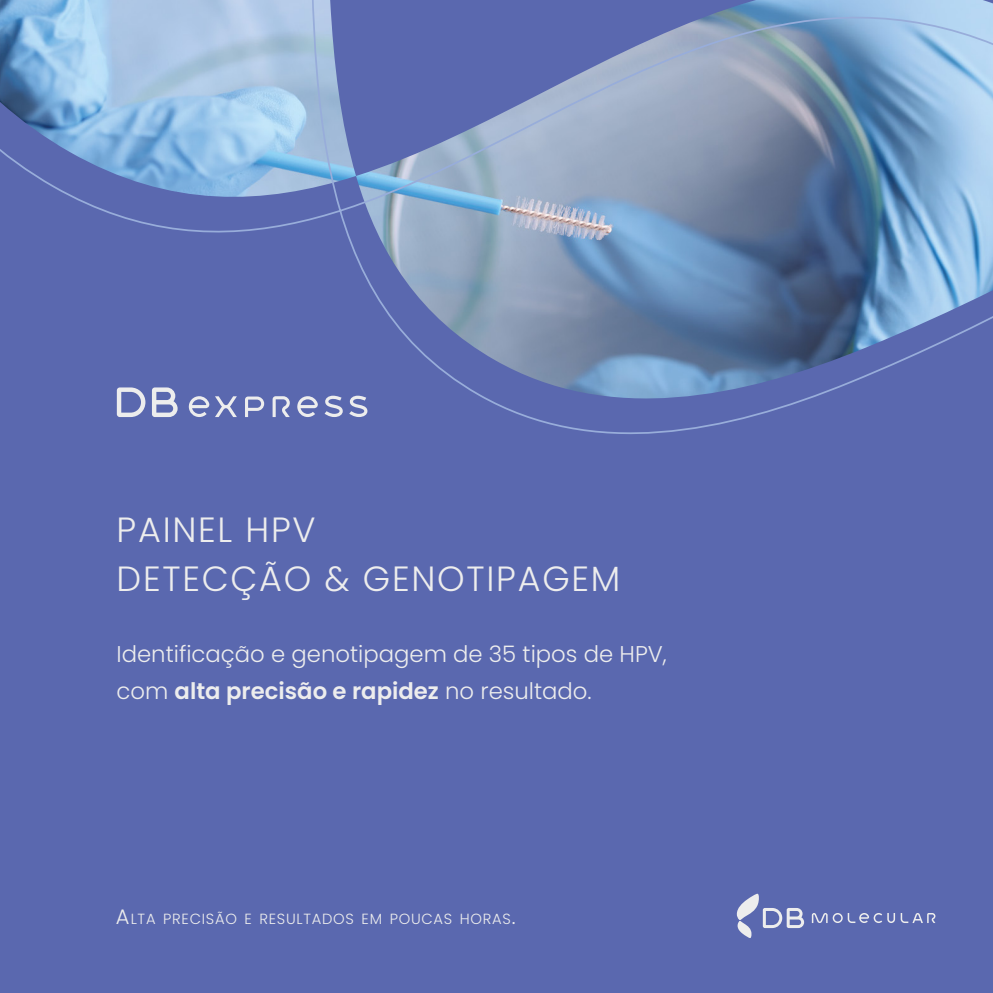
<style>
.page{position:relative;width:993px;height:993px;background:#fff}
.page>*{position:absolute;margin:0;border:0;box-sizing:border-box;transform-origin:0 0}
.t1{font:300 35px/49px "Poppins";letter-spacing:.05em;color:#ededed}
.t2{font:300 22.75px/36.8px "Poppins";color:#ededed}
.t3{font:300 14.7px "Poppins";letter-spacing:.05em;color:#ededed}
.s1{font-weight:600}
.s2{font-size:21px}
</style>
<div class="page">
<div style="left:0;top:461px;width:992px;height:531px;background:#5a68af"></div>
<svg style="left:887px;top:912px;width:7px;height:10px"></svg>
<svg style="left:900px;top:912px;width:35px;height:10px"></svg>
<svg style="left:811px;top:912px;width:70px;height:10px"></svg>
<svg style="left:736px;top:893px;width:67px;height:44px;background:#828cc0"></svg>
<svg style="left:0;top:0;width:992px;height:461px;background:#7188ba"></svg>
<h1 class="t1" style="left:116px;top:505px;width:505px">PAINEL HPV<br>DETECÇÃO &amp; GENOTIPAGEM</h1>
<p class="t2" style="left:116px;top:636px;width:551px">Identificação e genotipagem de 35 tipos de HPV, com <span class="s1">alta precisão e rapidez</span> no resultado.</p>
<p class="t3" style="left:116px;top:909px;width:401px"><span class="s2">A</span>LTA PRECISÃO E RESULTADOS EM POUCAS HORAS<span class="s2">.</span></p>
</div>
